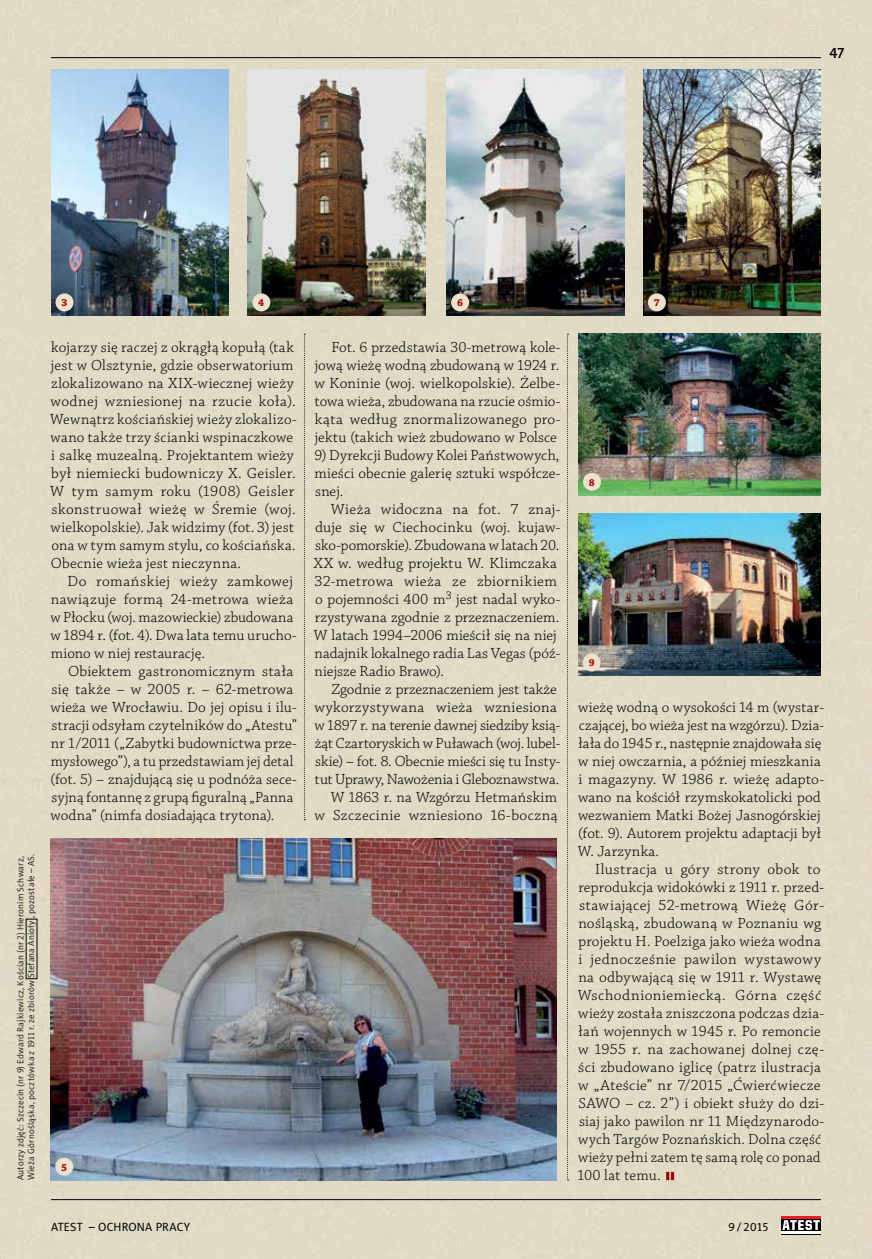
<style>
.page{position:relative;width:872px;height:1259px;background:#e1dbc5}
.page>*{position:absolute;margin:0;border:0;box-sizing:border-box;transform-origin:0 0}
.t1{font:300 15.45px/18px "Chaparral Pro";letter-spacing:.015em;color:#000}
.t2{font:15px "Naomi Sans EFN Medium";color:#000}
.t3{font:12px "Naomi Sans EFN";letter-spacing:.015em;color:#000}
.t4{font:700 10.65px "Chaparral Pro";color:#9e0b0f}
.t5{font:9px/10.5px "Naomi Sans EFN Light";letter-spacing:.02em;color:#000}
</style>
<div class="page">
<svg style="left:666px;top:1171px;width:8px;height:9px"></svg>
<svg style="left:304px;top:334px;width:1px;height:486px"></svg>
<svg style="left:567px;top:334px;width:1px;height:846px"></svg>
<img style="left:51px;top:70px;width:177px;height:246px">
<img style="left:248px;top:70px;width:177px;height:246px">
<img style="left:446px;top:70px;width:178px;height:246px">
<img style="left:51px;top:838px;width:506px;height:342px">
<img style="left:578px;top:334px;width:242px;height:161px">
<img style="left:578px;top:514px;width:242px;height:161px">
<img style="left:643px;top:70px;width:178px;height:246px">
<hr style="left:51px;top:57px;width:770px;height:1px;background:#000">
<div style="left:781px;top:1218px;width:40px;height:13px;background:#000"></div>
<hr style="left:781px;top:1231px;width:40px;height:2px;background:#fff">
<hr style="left:781px;top:1216px;width:40px;height:2px;background:#ed1d24">
<hr style="left:781px;top:1233px;width:40px;height:1px;background:#000">
<svg style="left:782px;top:1220px;width:38px;height:10px"></svg>
<hr style="left:51px;top:1199px;width:770px;height:1px;background:#000">
<div style="left:56px;top:293px;width:18px;height:18px;background:#ece2cc;border-radius:50%"></div>
<div style="left:55px;top:1157px;width:18px;height:18px;background:#ece2cc;border-radius:50%"></div>
<div style="left:583px;top:473px;width:18px;height:18px;background:#ece2cc;border-radius:50%"></div>
<div style="left:252px;top:293px;width:18px;height:18px;background:#ece2cc;border-radius:50%"></div>
<div style="left:451px;top:293px;width:18px;height:18px;background:#ece2cc;border-radius:50%"></div>
<div style="left:648px;top:293px;width:18px;height:18px;background:#ece2cc;border-radius:50%"></div>
<div style="left:582px;top:653px;width:18px;height:18px;background:#ece2cc;border-radius:50%"></div>
<p class="t2" style="left:829px;top:44px;width:17px">47</p>
<p class="t5" style="left:15px;top:1180px;width:328px;rotate:-90deg">Autorzy zdjęć: Szczecin (nr 9) Edward Rajkiewicz, Kościan (nr 2) Hieronim Schwarz,<br>Wieża Górnośląska, pocztówka z 1911 r. ze zbiorów Stefana Anioły , pozostałe – AS.</p>
<p class="t4" style="left:62px;top:297px;width:7px">3</p>
<p class="t4" style="left:258px;top:297px;width:8px">4</p>
<p class="t4" style="left:457px;top:297px;width:8px">6</p>
<p class="t4" style="left:654px;top:297px;width:7px">7</p>
<p class="t1" style="left:50px;top:339px;width:248px">kojarzy się raczej z okrągłą kopułą (tak jest w Olsztynie, gdzie obserwatorium zlokalizowano na XIX‑wiecznej wieży wodnej wzniesionej na rzucie koła).<br>Wewnątrz kościańskiej wieży zlokalizo‑ wano także trzy ścianki wspinaczkowe i salkę muzealną. Projektantem wieży był niemiecki budowniczy X. Geisler.<br>W tym samym roku (1908) Geisler skonstruował wieżę w Śremie (woj. wielkopolskie). Jak widzimy (fot. 3) jest ona w tym samym stylu, co kościańska.<br>Obecnie wieża jest nieczynna.</p>
<p class="t1" style="left:51px;top:573px;width:247px;text-indent:17px">Do romańskiej wieży zamkowej nawiązuje formą 24‑metrowa wieża w Płocku (woj. mazowieckie) zbudowana w 1894 r. (fot. 4). Dwa lata temu urucho‑ miono w niej restaurację.</p>
<p class="t1" style="left:51px;top:663px;width:248px;text-indent:17px">Obiektem gastronomicznym stała się także – w 2005 r. – 62‑metrowa wieża we Wrocławiu. Do jej opisu i ilu‑ stracji odsyłam czytelników do „Atestu” nr 1/2011 („Zabytki budownictwa prze‑ mysłowego”), a tu przedstawiam jej detal (fot. 5) – znajdującą się u podnóża sece‑ syjną fontannę z grupą figuralną „Panna wodna” (nimfa dosiadająca trytona).</p>
<p class="t1" style="left:314px;top:339px;width:248px;text-align:justify;text-indent:17px">Fot. 6 przedstawia 30‑metrową kole‑ jową wieżę wodną zbudowaną w 1924 r. w Koninie (woj. wielkopolskie). Żelbe‑ towa wieża, zbudowana na rzucie ośmio‑ kąta według znormalizowanego pro‑ jektu (takich wież zbudowano w Polsce</p>
<p class="t1" style="left:314px;top:447px;width:247px;text-align:justify">9) Dyrekcji Budowy Kolei Państwowych, mieści obecnie galerię sztuki współcze‑ snej.</p>
<p class="t1" style="left:314px;top:501px;width:248px;text-indent:17px">Wieża widoczna na fot. 7 znaj‑ duje się w Ciechocinku (woj. kujaw‑ sko‑pomorskie). Zbudowana w latach 20.<br>XX w. według projektu W. Klimczaka 32‑metrowa wieża ze zbiornikiem o pojemności 400 m<sup>3</sup> jest nadal wyko‑ rzystywana zgodnie z przeznaczeniem.<br>W latach 1994–2006 mieścił się na niej nadajnik lokalnego radia Las Vegas (póź‑ niejsze Radio Brawo).</p>
<p class="t1" style="left:314px;top:681px;width:247px;text-align:right">Zgodnie z przeznaczeniem jest także wykorzystywana wieża wzniesiona w 1897 r. na terenie dawnej siedziby ksią‑ żąt Czartoryskich w Puławach (woj. lubel‑ skie) – fot. 8. Obecnie mieści się tu Insty‑ tut Uprawy, Nawożenia i Gleboznawstwa.<br>W 1863 r. na Wzgórzu Hetmańskim<br>w Szczecinie wzniesiono 16‑boczną</p>
<p class="t4" style="left:61px;top:1161px;width:8px">5</p>
<p class="t4" style="left:589px;top:476px;width:8px">8</p>
<p class="t4" style="left:588px;top:657px;width:8px">9</p>
<p class="t1" style="left:577px;top:699px;width:248px">wieżę wodną o wysokości 14 m (wystar‑ czającej, bo wieża jest na wzgórzu). Dzia‑ łała do 1945 r., następnie znajdowała się w niej owczarnia, a później mieszkania i magazyny. W 1986 r. wieżę adapto‑ wano na kościół rzymskokatolicki pod wezwaniem Matki Bożej Jasnogórskiej (fot. 9). Autorem projektu adaptacji był W. Jarzynka.</p>
<p class="t1" style="left:577px;top:861px;width:248px;text-indent:17px">Ilustracja u góry strony obok to reprodukcja widokówki z 1911 r. przed‑ stawiającej 52‑metrową Wieżę Gór‑ nośląską, zbudowaną w Poznaniu wg projektu H. Poelziga jako wieża wodna i jednocześnie pawilon wystawowy na odbywającą się w 1911 r. Wystawę Wschodnioniemiecką. Górna część wieży została zniszczona podczas dzia‑ łań wojennych w 1945 r. Po remoncie w 1955 r. na zachowanej dolnej czę‑ ści zbudowano iglicę (patrz ilustracja w „Ateście” nr 7/2015 „Ćwierćwiecze SAWO – cz. 2”) i obiekt służy do dzi‑ siaj jako pawilon nr 11 Międzynarodo‑ wych Targów Poznańskich. Dolna część wieży pełni zatem tę samą rolę co ponad 100 lat temu.</p>
<p class="t3" style="left:51px;top:1220px;width:141px">ATEST – OCHRONA PRACY</p>
<p class="t3" style="left:728px;top:1220px;width:42px">9 / 2015</p>
</div>
